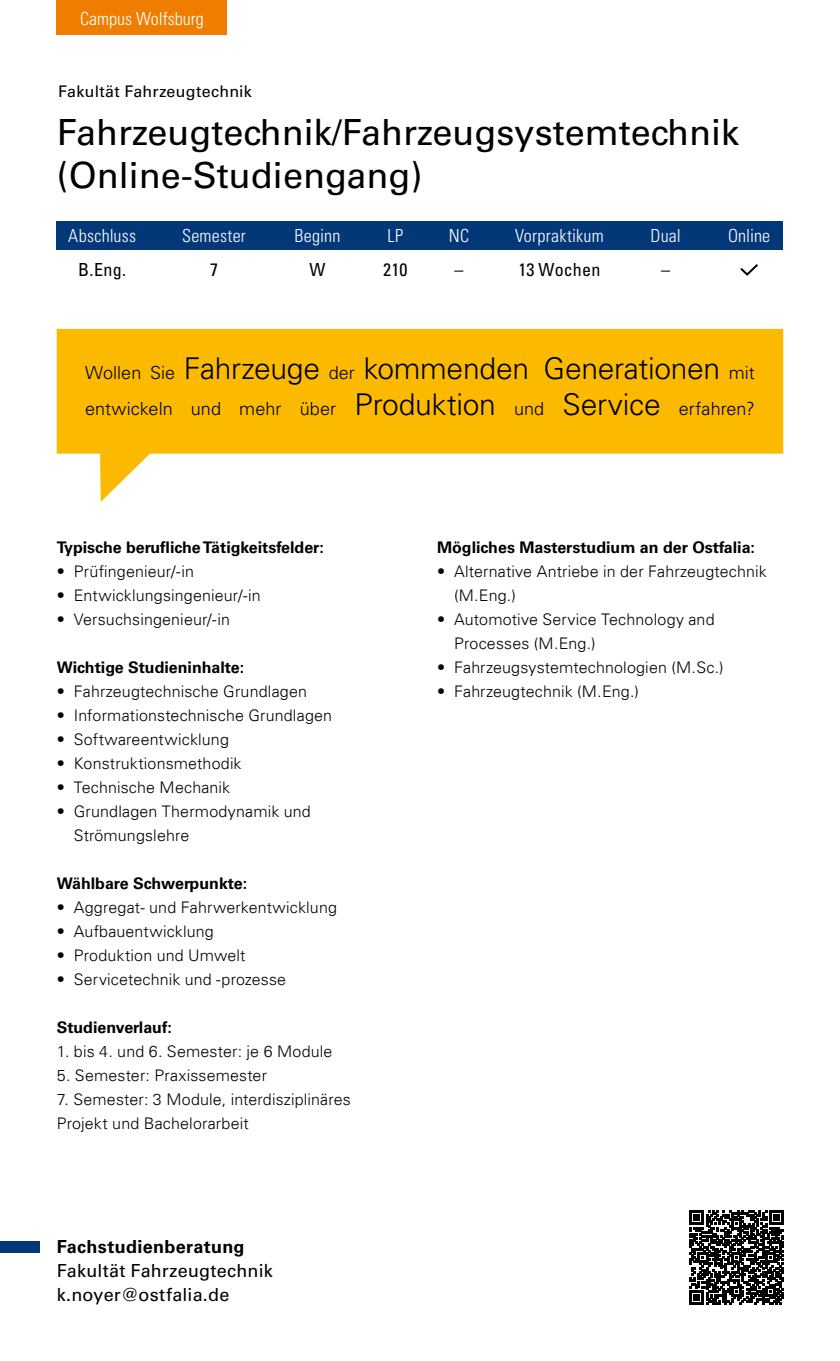
<style>
.page{position:relative;width:840px;height:1361px;background:#fff}
.page>*{position:absolute;margin:0;border:0;box-sizing:border-box;transform-origin:0 0}
.t1{font:36px/43.2px "Univers LT Std";color:#000}
.t2{font:300 30px "Univers LT Std";letter-spacing:-.01em;color:#000}
.t3{font:300 condensed 18px "Univers LT Std";letter-spacing:.01em;color:#fff}
.t4{font:300 18px "Univers LT Std";letter-spacing:.005em;color:#000}
.t5{font:18px/24px "Univers LT Std";letter-spacing:.01em;color:#000}
.t6{font:condensed 18px "Univers LT Std";letter-spacing:.01em;color:#000}
.t7{font:700 18px "Univers LT Std";letter-spacing:.015em;color:#000}
.t8{font:300 16px/24px "Univers LT";letter-spacing:.01em;color:#000}
.t9{font:700 16px "Univers LT Std";color:#000}
.t10{font:16px "Univers LT Std";letter-spacing:.015em;color:#000}
.s1{font-size:18px}
.s2{font-size:30px}
</style>
<div class="page">
<div style="left:57px;top:0;width:170px;height:34px;background:#ef7d00"></div>
<svg style="left:57px;top:329px;width:725px;height:173px;fill:#fbba00"></svg>
<div style="left:0;top:1241px;width:40px;height:11px;background:#033878"></div>
<div style="left:57px;top:221px;width:725px;height:28px;background:#033878"></div>
<svg style="left:689px;top:1210px;width:94px;height:95px"></svg>
<svg style="left:740px;top:264px;width:18px;height:12px"></svg>
<p class="t3" style="left:80px;top:8px;width:125px">Campus Wolfsburg</p>
<p class="t10" style="left:58px;top:82px;width:195px">Fakultät Fahrzeugtechnik</p>
<h1 class="t1" style="left:57px;top:111px;width:683px">Fahrzeugtechnik/Fahrzeugsystemtechnik (Online-Studiengang)</h1>
<p class="t3" style="left:68px;top:225px;width:69px">Abschluss</p>
<p class="t3" style="left:182px;top:225px;width:65px">Semester</p>
<p class="t6" style="left:210px;top:258px;width:9px">7</p>
<p class="t3" style="left:387px;top:225px;width:17px">LP</p>
<p class="t3" style="left:727px;top:225px;width:44px">Online</p>
<p class="t6" style="left:383px;top:258px;width:26px">210</p>
<p class="t3" style="left:448px;top:225px;width:22px">NC</p>
<p class="t6" style="left:454px;top:258px;width:10px">–</p>
<p class="t3" style="left:294px;top:225px;width:47px">Beginn</p>
<p class="t6" style="left:309px;top:258px;width:18px">W</p>
<p class="t3" style="left:515px;top:225px;width:90px">Vorpraktikum</p>
<p class="t3" style="left:650px;top:225px;width:32px">Dual</p>
<p class="t6" style="left:660px;top:258px;width:10px">–</p>
<p class="t6" style="left:78px;top:258px;width:49px">B.Eng.</p>
<p class="t6" style="left:518px;top:258px;width:83px">13 Wochen</p>
<h2 class="t2" style="left:85px;top:350px;width:670px"><span class="s1">Wollen Sie</span> Fahrzeuge <span class="s1">der</span> kommenden Generationen <span class="s1">mit</span></h2>
<p class="t4" style="left:85px;top:398px;width:670px">entwickeln und mehr über <span class="s2">Produktion</span> und <span class="s2">Service</span> erfahren?</p>
<p class="t9" style="left:57px;top:538px;width:268px">Typische berufliche Tätigkeitsfelder:</p>
<p class="t8" style="left:57px;top:559px;width:138px">• Prüfingenieur/-in</p>
<p class="t8" style="left:57px;top:583px;width:205px">• Entwicklungsingenieur/-in</p>
<p class="t8" style="left:57px;top:607px;width:175px">• Versuchsingenieur/-in</p>
<p class="t9" style="left:57px;top:658px;width:189px">Wichtige Studieninhalte:</p>
<p class="t8" style="left:57px;top:679px;width:251px">• Fahrzeugtechnische Grundlagen</p>
<p class="t8" style="left:57px;top:703px;width:277px">• Informationstechnische Grundlagen</p>
<p class="t8" style="left:57px;top:727px;width:174px">• Softwareentwicklung</p>
<p class="t8" style="left:57px;top:751px;width:186px">• Konstruktionsmethodik</p>
<p class="t8" style="left:57px;top:775px;width:175px">• Technische Mechanik</p>
<p class="t8" style="left:74px;top:799px;width:238px;text-indent:-17px">• Grundlagen Thermodynamik und<br>Strömungslehre</p>
<p class="t9" style="left:57px;top:874px;width:192px">Wählbare Schwerpunkte:</p>
<p class="t8" style="left:57px;top:895px;width:281px">• Aggregat- und Fahrwerkentwicklung</p>
<p class="t8" style="left:57px;top:919px;width:158px">• Aufbauentwicklung</p>
<p class="t8" style="left:57px;top:943px;width:190px">• Produktion und Umwelt</p>
<p class="t8" style="left:57px;top:967px;width:231px">• Servicetechnik und -prozesse</p>
<p class="t9" style="left:57px;top:1018px;width:116px">Studienverlauf:</p>
<p class="t8" style="left:57px;top:1039px;width:277px">1. bis 4. und 6. Semester: je 6 Module</p>
<p class="t8" style="left:57px;top:1063px;width:212px">5. Semester: Praxissemester</p>
<p class="t8" style="left:57px;top:1087px;width:295px">7. Semester: 3 Module, interdisziplinäres<br>Projekt und Bachelorarbeit</p>
<p class="t7" style="left:57px;top:1235px;width:189px">Fachstudienberatung</p>
<p class="t5" style="left:57px;top:1258px;width:217px">Fakultät Fahrzeugtechnik k.noyer@ostfalia.de</p>
<p class="t9" style="left:437px;top:538px;width:319px">Mögliches Masterstudium an der Ostfalia:</p>
<p class="t8" style="left:454px;top:559px;width:314px;text-indent:-17px">• Alternative Antriebe in der Fahrzeugtechnik (M.Eng.)</p>
<p class="t8" style="left:454px;top:607px;width:262px;text-indent:-17px">• Automotive Service Technology and<br>Processes (M.Eng.)</p>
<p class="t8" style="left:437px;top:655px;width:288px">• Fahrzeugsystemtechnologien (M.Sc.)</p>
<p class="t8" style="left:437px;top:679px;width:203px">• Fahrzeugtechnik (M.Eng.)</p>
</div>
